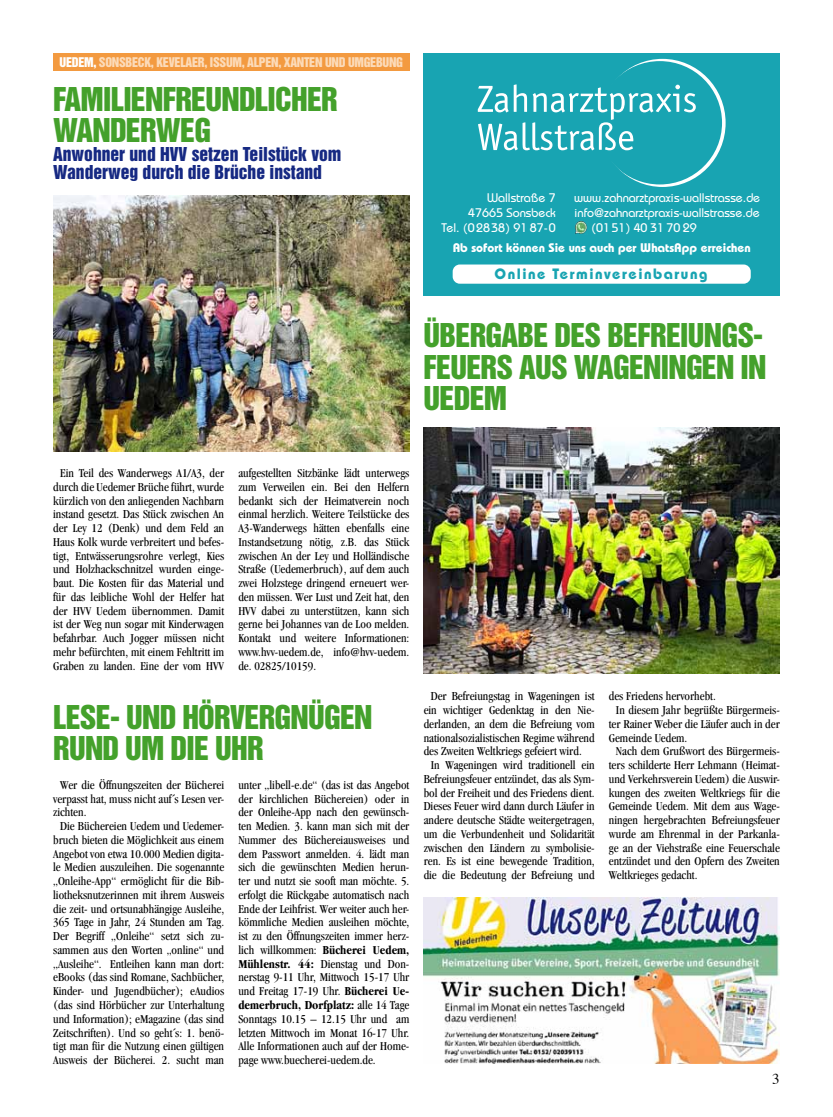
<style>
.page{position:relative;width:833px;height:1117px;background:#fff}
.page>*{position:absolute;margin:0;border:0;box-sizing:border-box;transform-origin:0 0}
.t1{font:30px/31.2px "Helvetica Inserat";letter-spacing:-.025em;color:#44a12b}
.t2{font:17.5px/18.8px "Helvetica Inserat";color:#162983}
.t3{font:700 15px "Bauhaus";letter-spacing:.1em;color:#18a4b2}
.t4{font:15px "Times";color:#000}
.t5{font:condensed 12.5px/13.8px "Garamond";color:#000;text-align:justify}
.t6{font:500 12.5px/15px "Bauhaus";color:#fff;text-align:right}
.t7{font:700 12.5px "Bauhaus";color:#fff}
.t8{font:12.25px "Helvetica Inserat";letter-spacing:-.025em;color:#fcdbb9}
.s1{color:#fff}
.s2{font-weight:700}
</style>
<div class="page">
<div style="left:53px;top:53px;width:356px;height:18px;background:#f39a40"></div>
<div style="left:423px;top:53px;width:357px;height:242px;background:#18a4b2"></div>
<svg style="left:599px;top:59px;width:126px;height:128px"></svg>
<div style="left:597px;top:61px;width:125px;height:123px;background:#18a4b2;border-radius:50%"></div>
<svg style="left:478px;top:84px;width:218px;height:66px"></svg>
<div style="left:452px;top:264px;width:298px;height:19px;background:#fff;border-radius:7px"></div>
<img style="left:575px;top:221px;width:12px;height:13px">
<img style="left:53px;top:195px;width:356px;height:256px">
<img style="left:424px;top:427px;width:356px;height:246px">
<img style="left:424px;top:897px;width:356px;height:166px">
<p class="t8" style="left:60px;top:54px;width:157px"><span class="s1">UEDEM,</span> SONSBECK, KEVELAER, ISSU</p>
<p class="t8" style="left:232px;top:54px;width:172px">M, ALPEN, XANTEN UND UMGEBUNG</p>
<h1 class="t1" style="left:53px;top:83px;width:286px">FAMILIENFREUNDLICHER<br>WANDERWEG</h1>
<h2 class="t2" style="left:53px;top:144px;width:117px">ANWOHNER UND HVV</h2>
<h2 class="t2" style="left:53px;top:144px;width:290px;text-indent:139px">SETZEN TEILSTÜCK VOM<br>WANDERWEG DURCH DIE BRÜCHE INSTAND</h2>
<p class="t6" style="left:441px;top:190px;width:116px">Wallstraße 7<br>47665 Sonsbeck<br>Tel. (02838) 91 87-0</p>
<p class="t6" style="left:574px;top:190px;width:188px">www.zahnarztpraxis-wallstrasse.de</p>
<p class="t6" style="left:574px;top:205px;width:187px">info@zahnarztpraxis-wallstrasse.de</p>
<p class="t6" style="left:591px;top:220px;width:107px">(0151) 40 31 70 29</p>
<p class="t3" style="left:494px;top:264px;width:214px">Online Terminvereinbarung</p>
<p class="t7" style="left:452px;top:240px;width:299px">Ab sofort können Sie uns auch per WhatsApp erreichen</p>
<h1 class="t1" style="left:423px;top:320px;width:341px">ÜBERGABE DES BEFREIUNGS-<br>FEUERS AUS</h1>
<h1 class="t1" style="left:574px;top:351px;width:194px">WAGENINGEN IN</h1>
<h1 class="t1" style="left:423px;top:382px;width:85px">UEDEM</h1>
<p class="t5" style="left:53px;top:466px;width:172px;text-align:center">Ein Teil des Wanderwegs A1/A3, der durch die Uedemer Brüche führt, wurde kürzlich von den anliegenden Nachbarn instand gesetzt. Das Stück zwischen An der Ley 12 (Denk) und dem Feld an Haus Kolk wurde verbreitert und befes&shy;tigt, Entwässerungsrohre verlegt, Kies und Holzhackschnitzel wurden einge&shy;baut. Die Kosten für das Material und für das leibliche Wohl der Helfer hat der HVV Uedem übernommen. Damit ist der Weg nun sogar mit Kinderwagen befahrbar. Auch Jogger müssen nicht mehr befürchten, mit einem Fehltritt im Graben zu landen. Eine der vom HVV</p>
<p class="t5" style="left:238px;top:466px;width:172px">aufgestellten Sitzbänke lädt unterwegs zum Verweilen ein. Bei den Helfern bedankt sich der Heimatverein noch einmal herzlich. Weitere Teilstücke des A3-Wanderwegs hätten ebenfalls eine Instandsetzung nötig, z.B. das Stück zwischen An der Ley und Holländische Straße (Uedemerbruch), auf dem auch zwei Holzstege dringend erneuert wer&shy;den müssen. Wer Lust und Zeit hat, den HVV dabei zu unterstützen, kann sich gerne bei Johannes van de Loo melden.<br>Kontakt und weitere Informationen: www.hvv-uedem.de, info@hvv-uedem. de. 02825/10159.</p>
<h1 class="t1" style="left:53px;top:701px;width:321px">LESE- UND HÖRVERGNÜGEN<br>RUND UM DIE UHR</h1>
<p class="t5" style="left:238px;top:777px;width:172px">unter „libell-e.de“ (das ist das Angebot der kirchlichen Büchereien) oder in der Onleihe-App nach den gewünsch&shy;ten Medien. 3. kann man sich mit der Nummer des Büchereiausweises und dem Passwort anmelden. 4. lädt man sich die gewünschten Medien herun&shy;ter und nutzt sie sooft man möchte. 5. erfolgt die Rückgabe automatisch nach Ende der Leihfrist. Wer weiter auch her&shy;kömmliche Medien ausleihen möchte, ist zu den Öffnungszeiten immer herz&shy;lich willkommen: <span class="s2">Bücherei Uedem, Mühlenstr. 44:</span> Dienstag und Don&shy;nerstag 9-11 Uhr, Mittwoch 15-17 Uhr und Freitag 17-19 Uhr. <span class="s2">Bücherei Ue&shy;demerbruch, Dorfplatz:</span> alle 14 Tage Sonntags 10.15 – 12.15 Uhr und am letzten Mittwoch im Monat 16-17 Uhr.<br>Alle Informationen auch auf der Home&shy;page www.buecherei-uedem.de.</p>
<p class="t5" style="left:60px;top:777px;width:165px">Wer die Öffnungszeiten der Bücherei</p>
<p class="t5" style="left:53px;top:791px;width:172px">verpasst hat, muss nicht auf´s Lesen ver-</p>
<p class="t5" style="left:53px;top:805px;width:35px">zichten.</p>
<p class="t5" style="left:60px;top:819px;width:165px">Die Büchereien Uedem und Uedemer-</p>
<p class="t5" style="left:53px;top:832px;width:172px">bruch bieten die Möglichkeit aus einem</p>
<p class="t5" style="left:53px;top:846px;width:172px">Angebot von etwa 10.000 Medien digita-</p>
<p class="t5" style="left:53px;top:860px;width:172px">le Medien auszuleihen. Die sogenannte</p>
<p class="t5" style="left:53px;top:874px;width:172px">„Onleihe-App“ ermöglicht für die Bib-</p>
<p class="t5" style="left:53px;top:887px;width:172px">liotheksnutzerinnen mit ihrem Ausweis</p>
<p class="t5" style="left:53px;top:901px;width:172px">die zeit- und ortsunabhängige Ausleihe,</p>
<p class="t5" style="left:53px;top:915px;width:172px">365 Tage in Jahr, 24 Stunden am Tag.</p>
<p class="t5" style="left:53px;top:929px;width:172px">Der Begriff „Onleihe“ setzt sich zu-</p>
<p class="t5" style="left:53px;top:942px;width:172px">sammen aus den Worten „online“ und</p>
<p class="t5" style="left:53px;top:956px;width:172px">„Ausleihe“. Entleihen kann man dort:</p>
<p class="t5" style="left:53px;top:970px;width:172px">eBooks (das sind Romane, Sachbücher,</p>
<p class="t5" style="left:53px;top:984px;width:172px">Kinder- und Jugendbücher); eAudios</p>
<p class="t5" style="left:53px;top:997px;width:172px">(das sind Hörbücher zur Unterhaltung</p>
<p class="t5" style="left:53px;top:1011px;width:172px">und Information); eMagazine (das sind</p>
<p class="t5" style="left:53px;top:1025px;width:172px">Zeitschriften). Und so geht´s: 1. benö-</p>
<p class="t5" style="left:53px;top:1039px;width:172px">tigt man für die Nutzung einen gültigen</p>
<p class="t5" style="left:53px;top:1052px;width:172px">Ausweis der Bücherei. 2. sucht man</p>
<p class="t5" style="left:431px;top:689px;width:165px">Der Befreiungstag in Wageningen ist</p>
<p class="t5" style="left:424px;top:702px;width:172px">ein wichtiger Gedenktag in den Nie-</p>
<p class="t5" style="left:424px;top:716px;width:172px">derlanden, an dem die Befreiung vom</p>
<p class="t5" style="left:424px;top:730px;width:172px">nationalsozialistischen Regime während</p>
<p class="t5" style="left:424px;top:744px;width:160px">des Zweiten Weltkriegs gefeiert wird.</p>
<p class="t5" style="left:431px;top:757px;width:165px">In Wageningen wird traditionell ein</p>
<p class="t5" style="left:424px;top:771px;width:172px">Befreiungsfeuer entzündet, das als Sym-</p>
<p class="t5" style="left:424px;top:785px;width:172px">bol der Freiheit und des Friedens dient.</p>
<p class="t5" style="left:424px;top:799px;width:172px">Dieses Feuer wird dann durch Läufer in</p>
<p class="t5" style="left:424px;top:812px;width:172px">andere deutsche Städte weitergetragen,</p>
<p class="t5" style="left:424px;top:826px;width:172px">um die Verbundenheit und Solidarität</p>
<p class="t5" style="left:424px;top:840px;width:172px">zwischen den Ländern zu symbolisie-</p>
<p class="t5" style="left:424px;top:854px;width:172px">ren. Es ist eine bewegende Tradition,</p>
<p class="t5" style="left:424px;top:867px;width:172px">die die Bedeutung der Befreiung und</p>
<p class="t5" style="left:609px;top:689px;width:108px">des Friedens hervorhebt.</p>
<p class="t5" style="left:616px;top:702px;width:165px">In diesem Jahr begrüßte Bürgermeis-</p>
<p class="t5" style="left:609px;top:716px;width:172px">ter Rainer Weber die Läufer auch in der</p>
<p class="t5" style="left:609px;top:730px;width:80px">Gemeinde Uedem.</p>
<p class="t5" style="left:616px;top:744px;width:165px">Nach dem Grußwort des Bürgermeis-</p>
<p class="t5" style="left:609px;top:757px;width:172px">ters schilderte Herr Lehmann (Heimat-</p>
<p class="t5" style="left:609px;top:771px;width:172px">und Verkehrsverein Uedem) die Auswir-</p>
<p class="t5" style="left:609px;top:785px;width:172px">kungen des zweiten Weltkriegs für die</p>
<p class="t5" style="left:609px;top:799px;width:172px">Gemeinde Uedem. Mit dem aus Wage-</p>
<p class="t5" style="left:609px;top:812px;width:172px">ningen hergebrachten Befreiungsfeuer</p>
<p class="t5" style="left:609px;top:826px;width:172px">wurde am Ehrenmal in der Parkanla-</p>
<p class="t5" style="left:609px;top:840px;width:172px">ge an der Viehstraße eine Feuerschale</p>
<p class="t5" style="left:609px;top:854px;width:172px">entzündet und den Opfern des Zweiten</p>
<p class="t5" style="left:609px;top:867px;width:90px">Weltkrieges gedacht.</p>
<p class="t4" style="left:772px;top:1064px;width:9px">3</p>
</div>
